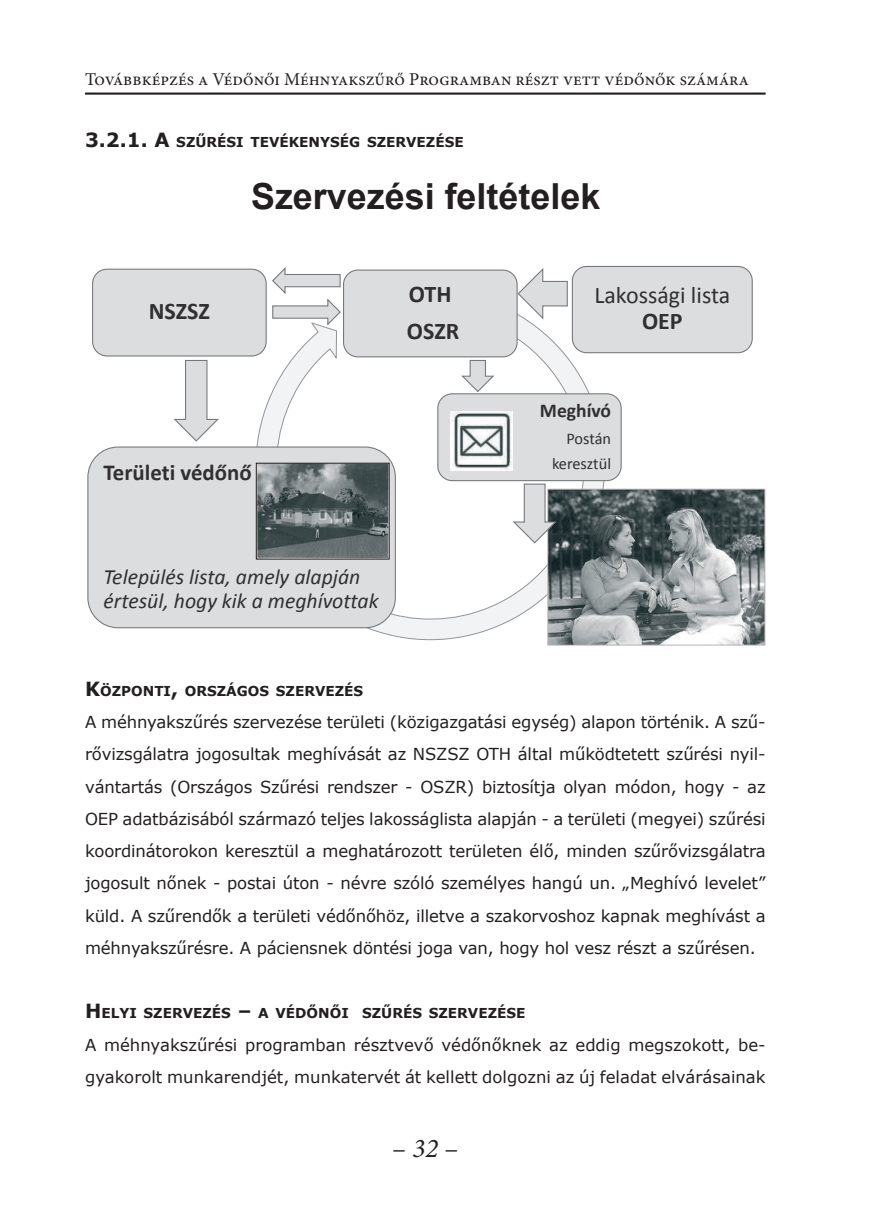
<style>
.page{position:relative;width:872px;height:1221px;background:#fff}
.page>*{position:absolute;margin:0;border:0;box-sizing:border-box;transform-origin:0 0}
.t1{font:700 35.85px "Arial";color:#231f20}
.t2{font:27px "Minion Pro";color:#231f20}
.t3{font:700 24px/36.6px "Calibri";color:#312f30}
.t4{font:24px "Calibri";color:#312f30}
.t5{font:700 22.8px "Calibri";color:#312f30}
.t6{font:italic 21.75px/23.9px "Calibri";color:#312f30}
.t7{font:700 19.65px "Calibri";color:#312f30}
.t8{font:18px "Minion Pro";color:#231f20}
.t9{font:16.5px/32.2px "Verdana";color:#231f20;text-align:justify}
.t10{font:16.35px/24.9px "Calibri";color:#312f30;text-align:right}
.t11{font:700 13.65px "Verdana";color:#231f20}
.s1{font-size:19.5px}
.s2{font-style:italic}
</style>
<div class="page">
<hr style="left:85px;top:92px;width:680px;height:3px;background:#231f20">
<svg style="left:234px;top:300px;width:393px;height:346px"></svg>
<div style="left:343px;top:269px;width:174px;height:88px;background:#dcdddf;border:1px solid #76787b;border-radius:14px"></div>
<div style="left:572px;top:266px;width:181px;height:87px;background:#dcdddf;border:1px solid #76787b;border-radius:14px"></div>
<div style="left:437px;top:393px;width:184px;height:88px;background:#dcdddf;border:1px solid #76787b;border-radius:14px"></div>
<div style="left:87px;top:446px;width:309px;height:182px;background:#dcdddf;border:1px solid #76787b;border-radius:30px"></div>
<div style="left:92px;top:268px;width:175px;height:88px;background:#dcdddf;border:1px solid #76787b;border-radius:14px"></div>
<svg style="left:517px;top:268px;width:51px;height:53px"></svg>
<svg style="left:173px;top:360px;width:46px;height:82px"></svg>
<svg style="left:461px;top:359px;width:35px;height:34px"></svg>
<svg style="left:271px;top:267px;width:70px;height:60px"></svg>
<img style="left:549px;top:491px;width:214px;height:152px">
<div style="left:547px;top:489px;width:218px;height:156px;border:1px solid #b2b3b7"></div>
<svg style="left:512px;top:483px;width:46px;height:61px"></svg>
<img style="left:451px;top:411px;width:61px;height:59px">
<img style="left:258px;top:465px;width:129px;height:92px">
<div style="left:256px;top:463px;width:133px;height:96px;border:1px solid #231f20"></div>
<p class="t8" style="left:85px;top:67px;width:665px">Továbbképzés a Védőnői Méhnyakszűrő Programban részt vett védőnők számára</p>
<p class="t11" style="left:85px;top:132px;width:380px"><span class="s1">3.2.1. A</span> SZŰRÉSI TEVÉKENYSÉG SZERVEZÉSE</p>
<h3 class="t3" style="left:149px;top:293px;width:63px">NSZSZ</h3>
<h1 class="t1" style="left:251px;top:173px;width:351px">Szervezési feltételek</h1>
<h3 class="t3" style="left:407px;top:275px;width:54px">OTH<br>OSZR</h3>
<h3 class="t4" style="left:594px;top:280px;width:137px">Lakossági lista</h3>
<h3 class="t3" style="left:642px;top:303px;width:42px">OEP</h3>
<h3 class="t5" style="left:104px;top:458px;width:150px">Területi védőnő</h3>
<h3 class="t6" style="left:104px;top:564px;width:276px">Település lista, amely alapján értesül, hogy kik a meghívottak</h3>
<p class="t7" style="left:540px;top:398px;width:73px">Meghívó</p>
<p class="t10" style="left:552px;top:426px;width:61px">Postán keresztül</p>
<p class="t11" style="left:85px;top:681px;width:280px"><span class="s1">K</span>ÖZPONTI<span class="s1">,</span> ORSZÁGOS SZERVEZÉS</p>
<p class="t9" style="left:85px;top:705px;width:682px">A méhnyakszűrés szervezése területi (közigazgatási egység) alapon történik. A szű&shy;rővizsgálatra jogosultak meghívását az NSZSZ OTH által működtetett szűrési nyil&shy;vántartás (Országos Szűrési rendszer - OSZR) biztosítja olyan módon, hogy - az OEP adatbázisából származó teljes lakosságlista alapján - a területi (megyei) szűrési koordinátorokon keresztül a meghatározott területen élő, minden szűrővizsgálatra jogosult nőnek - postai úton - névre szóló személyes hangú un. „Meghívó levelet” küld. A szűrendők a területi védőnőhöz, illetve a szakorvoshoz kapnak meghívást a méhnyakszűrésre. A páciensnek döntési joga van, hogy hol vesz részt a szűrésen.</p>
<p class="t11" style="left:85px;top:1003px;width:442px"><span class="s1">H</span> ELYI SZERVEZÉS <span class="s1">–</span> A VÉDŐNŐI SZŰRÉS SZERVEZÉSE</p>
<p class="t9" style="left:85px;top:1028px;width:682px">A méhnyakszűrési programban résztvevő védőnőknek az eddig megszokott, be&shy;gyakorolt munkarendjét, munkatervét át kellett dolgozni az új feladat elvárásainak</p>
<h2 class="t2" style="left:392px;top:1130px;width:68px">– <span class="s2">32</span> –</h2>
</div>
